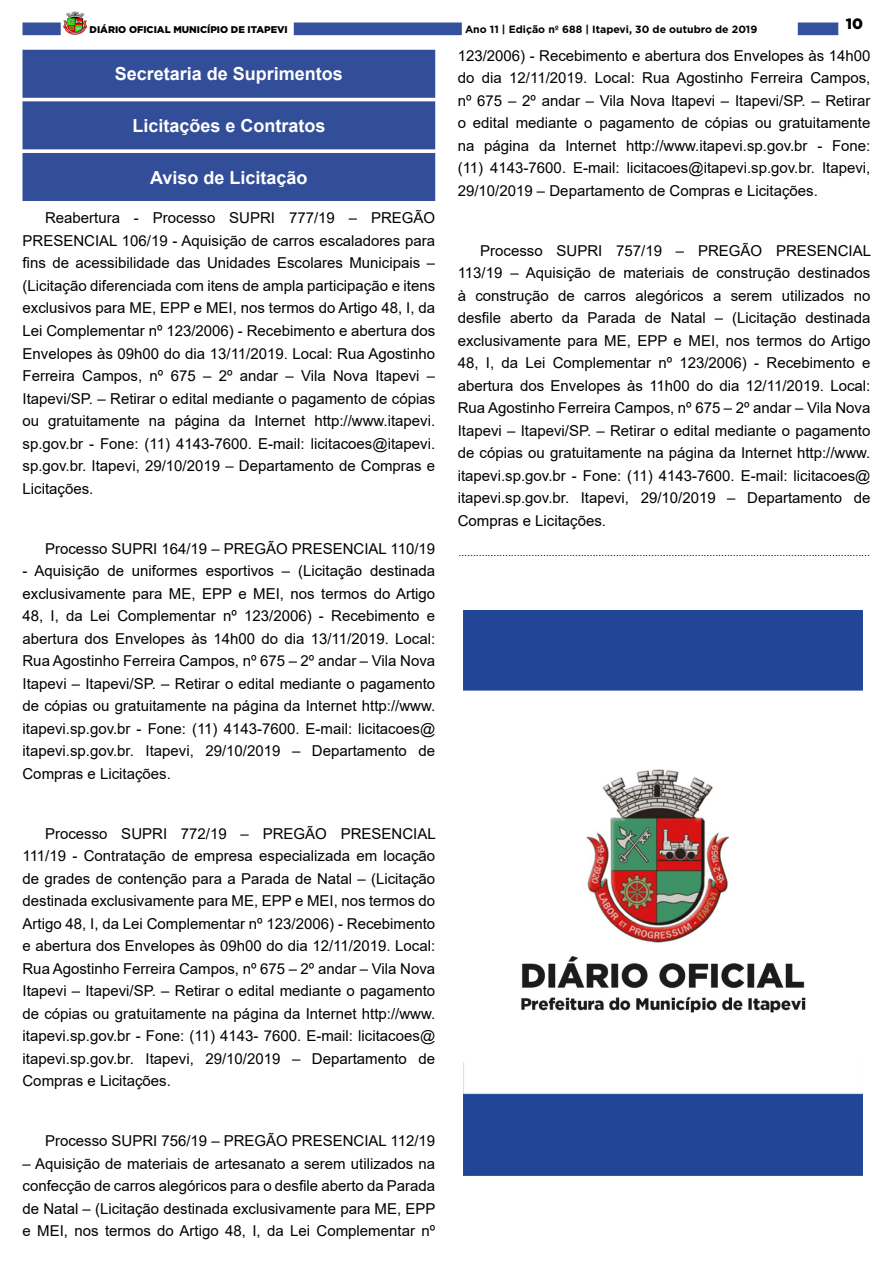
<style>
.page{position:relative;width:893px;height:1263px;background:#fff}
.page>*{position:absolute;margin:0;border:0;box-sizing:border-box;transform-origin:0 0}
.t1{font:700 18px "Arial";color:#fff}
._2_-_Corpo{font:15px/22.5px "Arial";color:#000;text-align:justify}
.t2{font:900 15px "Gotham";color:#000}
._4_-_Fim{font:10.5px "Arial";color:#000}
.t3{font:700 10.5px "Gotham";color:#000}
.t4{font:900 9.75px "Gotham";color:#000}
</style>
<div class="page">
<div style="left:22px;top:23px;width:39px;height:12px;background:#34519d;border:1px solid #334f9b"></div>
<div style="left:798px;top:23px;width:40px;height:12px;background:#34519d"></div>
<img style="left:63px;top:11px;width:24px;height:24px">
<div style="left:294px;top:23px;width:168px;height:12px;background:#34519d"></div>
<div style="left:23px;top:50px;width:412px;height:47px;background:#324e99"></div>
<div style="left:22px;top:50px;width:413px;height:48px;border:1px solid #324e99"></div>
<div style="left:23px;top:102px;width:412px;height:47px;background:#324e99"></div>
<div style="left:22px;top:101px;width:413px;height:48px;border:1px solid #324e99"></div>
<div style="left:23px;top:154px;width:412px;height:46px;background:#324e99"></div>
<div style="left:22px;top:153px;width:413px;height:48px;border:1px solid #324e99"></div>
<img style="left:463px;top:610px;width:399px;height:565px">
<p class="t4" style="left:90px;top:23px;width:200px">DIÁRIO OFICIAL MUNICÍPIO DE ITAPEVI</p>
<p class="t3" style="left:465px;top:22px;width:294px">Ano 11 | Edição nº 688 | Itapevi, 30 de outubro de 2019</p>
<p class="t2" style="left:846px;top:13px;width:19px">10</p>
<p class="t1" style="left:115px;top:61px;width:230px">Secretaria de Suprimentos</p>
<p class="t1" style="left:132px;top:113px;width:195px">Licitações e Contratos</p>
<p class="t1" style="left:150px;top:164px;width:159px">Aviso de Licitação</p>
<p class="_2_-_Corpo" style="left:22px;top:207px;width:414px;text-indent:22px">Reabertura - Processo SUPRI 777/19 – PREGÃO PRESENCIAL 106/19 - Aquisição de carros escaladores para fins de acessibilidade das Unidades Escolares Municipais – (Licitação diferenciada com itens de ampla participação e itens exclusivos para ME, EPP e MEI, nos termos do Artigo 48, I, da Lei Complementar nº 123/2006) - Recebimento e abertura dos Envelopes às 09h00 do dia 13/11/2019. Local: Rua Agostinho Ferreira Campos, nº 675 – 2º andar – Vila Nova Itapevi – Itapevi/SP. – Retirar o edital mediante o pagamento de cópias ou gratuitamente na página da Internet http://www.itapevi. sp.gov.br - Fone: (11) 4143-7600. E-mail: licitacoes@itapevi. sp.gov.br. Itapevi, 29/10/2019 – Departamento de Compras e Licitações.</p>
<p class="_2_-_Corpo" style="left:45px;top:537px;width:392px">Processo SUPRI 164/19 – PREGÃO PRESENCIAL 110/19</p>
<p class="_2_-_Corpo" style="left:22px;top:559px;width:414px">- Aquisição de uniformes esportivos – (Licitação destinada exclusivamente para ME, EPP e MEI, nos termos do Artigo 48, I, da Lei Complementar nº 123/2006) - Recebimento e abertura dos Envelopes às 14h00 do dia 13/11/2019. Local:<br>Rua Agostinho Ferreira Campos, nº 675 – 2º andar – Vila Nova Itapevi – Itapevi/SP. – Retirar o edital mediante o pagamento de cópias ou gratuitamente na página da Internet http://www. itapevi.sp.gov.br - Fone: (11) 4143-7600. E-mail: licitacoes@ itapevi.sp.gov.br. Itapevi, 29/10/2019 – Departamento de Compras e Licitações.</p>
<p class="_2_-_Corpo" style="left:22px;top:822px;width:415px;text-indent:22px">Processo SUPRI 772/19 – PREGÃO PRESENCIAL 111/19 - Contratação de empresa especializada em locação de grades de contenção para a Parada de Natal – (Licitação destinada exclusivamente para ME, EPP e MEI, nos termos do Artigo 48, I, da Lei Complementar nº 123/2006) - Recebimento e abertura dos Envelopes às 09h00 do dia 12/11/2019. Local:<br>Rua Agostinho Ferreira Campos, nº 675 – 2º andar – Vila Nova Itapevi – Itapevi/SP. – Retirar o edital mediante o pagamento de cópias ou gratuitamente na página da Internet http://www. itapevi.sp.gov.br - Fone: (11) 4143- 7600. E-mail: licitacoes@ itapevi.sp.gov.br. Itapevi, 29/10/2019 – Departamento de Compras e Licitações.</p>
<p class="_2_-_Corpo" style="left:45px;top:1129px;width:392px">Processo SUPRI 756/19 – PREGÃO PRESENCIAL 112/19</p>
<p class="_2_-_Corpo" style="left:22px;top:1152px;width:414px">– Aquisição de materiais de artesanato a serem utilizados na confecção de carros alegóricos para o desfile aberto da Parada de Natal – (Licitação destinada exclusivamente para ME, EPP e MEI, nos termos do Artigo 48, I, da Lei Complementar nº</p>
<p class="_2_-_Corpo" style="left:458px;top:44px;width:414px">123/2006) - Recebimento e abertura dos Envelopes às 14h00 do dia 12/11/2019. Local: Rua Agostinho Ferreira Campos, nº 675 – 2º andar – Vila Nova Itapevi – Itapevi/SP. – Retirar o edital mediante o pagamento de cópias ou gratuitamente na página da Internet http://www.itapevi.sp.gov.br - Fone: (11) 4143-7600. E-mail: licitacoes@itapevi.sp.gov.br. Itapevi, 29/10/2019 – Departamento de Compras e Licitações.</p>
<p class="_2_-_Corpo" style="left:458px;top:239px;width:415px;text-indent:22px">Processo SUPRI 757/19 – PREGÃO PRESENCIAL 113/19 – Aquisição de materiais de construção destinados à construção de carros alegóricos a serem utilizados no desfile aberto da Parada de Natal – (Licitação destinada exclusivamente para ME, EPP e MEI, nos termos do Artigo 48, I, da Lei Complementar nº 123/2006) - Recebimento e abertura dos Envelopes às 11h00 do dia 12/11/2019. Local:<br>Rua Agostinho Ferreira Campos, nº 675 – 2º andar – Vila Nova Itapevi – Itapevi/SP. – Retirar o edital mediante o pagamento de cópias ou gratuitamente na página da Internet http://www. itapevi.sp.gov.br - Fone: (11) 4143-7600. E-mail: licitacoes@ itapevi.sp.gov.br. Itapevi, 29/10/2019 – Departamento de Compras e Licitações.</p>
<p class="_4_-_Fim" style="left:458px;top:545px;width:413px">.............................................................................................................................................</p>
</div>
